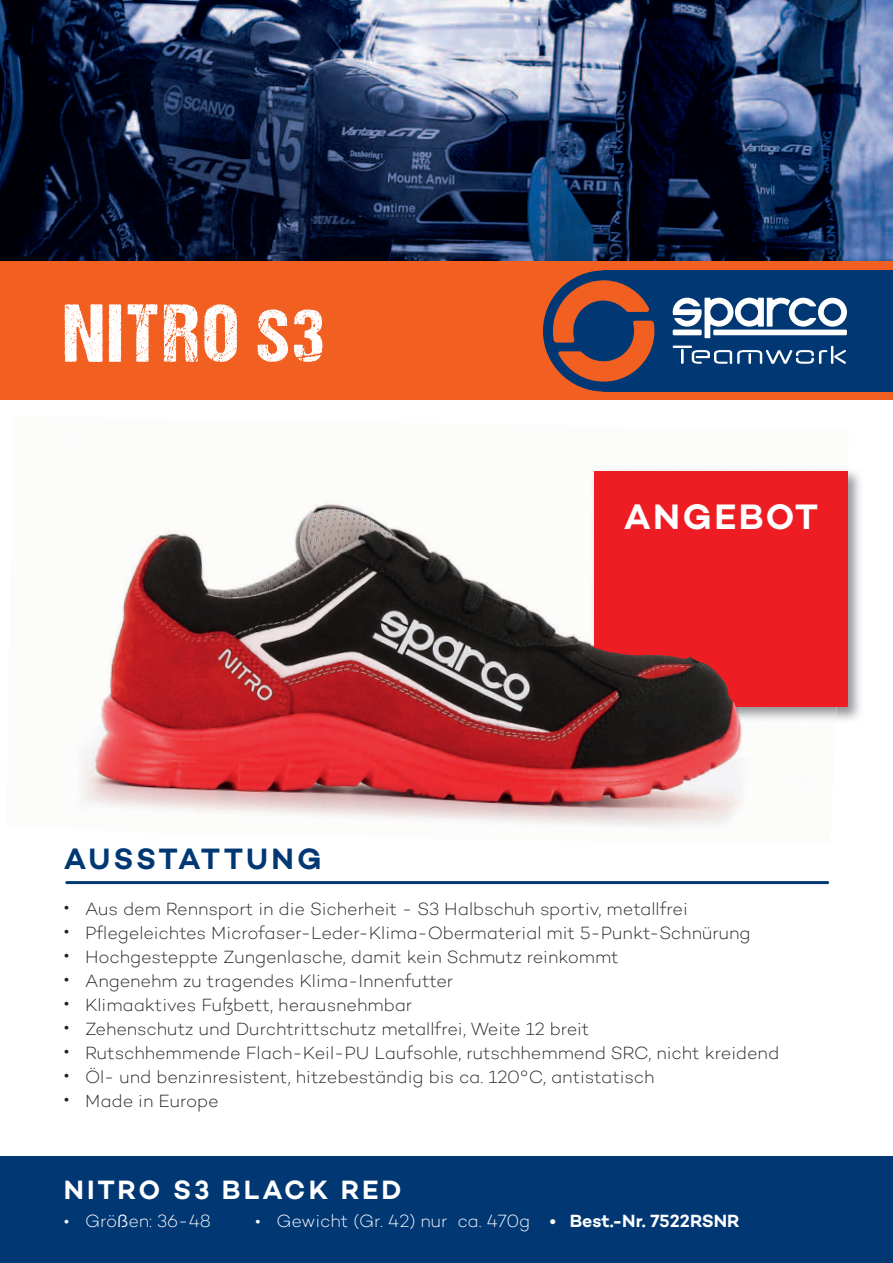
<style>
.page{position:relative;width:893px;height:1263px;background:#fff}
.page>*{position:absolute;margin:0;border:0;box-sizing:border-box;transform-origin:0 0}
.t1{font:82.5px "DCC Ash";letter-spacing:.05em;color:#fff}
.t2{font:600 36px "Campton";letter-spacing:.06em;color:#fff}
.t3{font:600 30px "Campton";letter-spacing:.09em;color:#013874}
.t4{font:600 27px "Campton";letter-spacing:.105em;color:#fff}
.t5{font:200 18px "Campton";letter-spacing:-.005em;color:#231f20}
.t6{font:200 18px "Campton";letter-spacing:-.005em;color:#fff}
.s1{font-size:75px}
.s2{font-weight:300}
.s3{font-weight:600}
</style>
<div class="page">
<img style="left:81px;top:503px;width:661px;height:324px">
<img style="left:0;top:0;width:893px;height:261px">
<hr style="left:67px;top:881px;width:761px;height:3px;background:#013874">
<div style="left:0;top:1157px;width:893px;height:106px;background:#013874"></div>
<div style="left:0;top:261px;width:893px;height:139px;background:#f26021"></div>
<div style="left:604px;top:270px;width:289px;height:122px;background:#013874"></div>
<div style="left:543px;top:270px;width:122px;height:122px;background:#013874;border-radius:50%"></div>
<svg style="left:552px;top:279px;width:102px;height:103px"></svg>
<svg style="left:673px;top:346px;width:173px;height:18px"></svg>
<svg style="left:673px;top:297px;width:174px;height:41px"></svg>
<img style="left:848px;top:471px;width:12px;height:249px">
<img style="left:591px;top:469px;width:257px;height:254px">
<div style="left:594px;top:471px;width:254px;height:236px;background:#ee1d23"></div>
<img style="left:96px;top:509px;width:482px;height:294px">
<h1 class="t1" style="left:64px;top:289px;width:261px">NITRO <span class="s1">S3</span></h1>
<h3 class="t3" style="left:64px;top:840px;width:259px">AUSSTATTUNG</h3>
<h2 class="t2" style="left:624px;top:493px;width:196px">ANGEBOT</h2>
<p class="t5" style="left:64px;top:897px;width:625px">• Aus dem Rennsport in die Sicherheit - S3 Halbschuh sportiv, metallfrei</p>
<p class="t5" style="left:64px;top:921px;width:688px">• Pflegeleichtes Microfaser-Leder-Klima-Obermaterial mit 5-Punkt-Schnürung</p>
<p class="t5" style="left:64px;top:945px;width:556px">• Hochgesteppte Zungenlasche, damit kein Schmutz reinkommt</p>
<p class="t5" style="left:64px;top:969px;width:391px">• Angenehm zu tragendes Klima-Innenfutter</p>
<p class="t5" style="left:64px;top:993px;width:350px">• Klimaaktives Fußbett, herausnehmbar</p>
<p class="t5" style="left:64px;top:1017px;width:527px">• Zehenschutz und Durchtrittschutz metallfrei, Weite 12 breit</p>
<p class="t5" style="left:64px;top:1041px;width:717px">• Rutschhemmende Flach-Keil-PU Laufsohle, rutschhemmend SRC, nicht kreidend</p>
<p class="t5" style="left:64px;top:1065px;width:592px">• Öl- und benzinresistent, hitzebeständig bis ca. 120°C, antistatisch</p>
<p class="t5" style="left:64px;top:1089px;width:157px">• Made in Europe</p>
<h3 class="t4" style="left:64px;top:1172px;width:339px">NITRO S3 BLACK RED</h3>
<p class="t6" style="left:64px;top:1209px;width:149px">• Grö<span class="s2">ß</span>en: 36-48</p>
<p class="t6" style="left:255px;top:1209px;width:486px">• Gewicht (Gr. 42) nur ca. 470g <span class="s3">• Best.-Nr. 7522RSNR</span></p>
</div>
